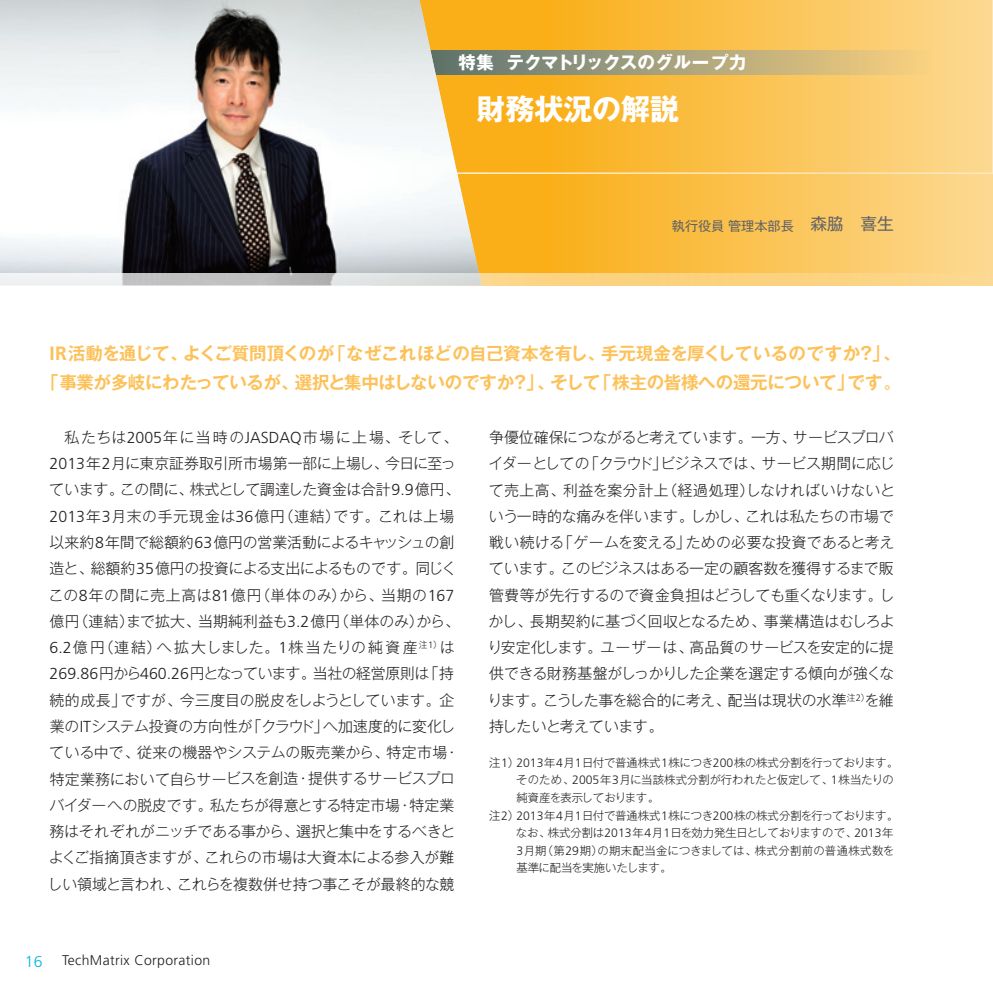
<style>
.page{position:relative;width:993px;height:993px;background:#fff}
.page>*{position:absolute;margin:0;border:0;box-sizing:border-box;transform-origin:0 0}
.t1{font:700 28.88px "Gothic MB101 Pr 5";color:#fff}
.t2{font:700 17.5px/28.9px "Gothic MB101 Pr 5 De";letter-spacing:-.015em;color:#fdc159;text-align:center}
.t3{font:700 17.5px "Gothic MB101 Pr 5";letter-spacing:-.005em;color:#fff}
.t4{font:300 14.88px/26.2px "Gothic MB101 Pr 5";letter-spacing:-.005em;color:#231f20}
.t5{font:300 14px "Frutiger";letter-spacing:.025em;color:#231f20}
.t6{font:13.12px "Gothic MB101 Pr 5";color:#636366}
.t7{font:300 11.38px "Gothic MB101 Pr 5";letter-spacing:-.015em;color:#231f20}
.t8{font:300 11.38px "Gothic MB101 Pr 5";letter-spacing:.03em;color:#231f20}
.s1{font-size:16.62px}
.s2{font-family:"Frutiger";font-size:19.25px}
.s3{font-family:"Frutiger";font-size:15.92px}
.s4{font-family:"Frutiger";font-size:12.25px}
.s5{font-size:15.75px;color:#00b8de}
</style>
<div class="page">
<svg style="left:481px;top:174px;width:511px;height:99px;background:#fac14d"></svg>
<svg style="left:481px;top:0;width:511px;height:174px;background:#fac14f"></svg>
<svg style="left:481px;top:50px;width:449px;height:24px;background:#b3a87c"></svg>
<img style="left:0;top:0;width:481px;height:273px">
<svg style="left:0;top:273px;width:992px;height:12px;background:#e8d4ab"></svg>
<p class="t3" style="left:458px;top:47px;width:289px">特集 テクマトリックスのグループ力</p>
<p class="t1" style="left:476px;top:85px;width:204px">財務状況の解説</p>
<p class="t6" style="left:671px;top:215px;width:223px">執行役員管理本部長 <span class="s1">森脇 喜生</span></p>
<p class="t2" style="left:41px;top:338px;width:861px"><span class="s2">IR</span>活動を通じて、よくご質問頂くのが「なぜこれほどの自己資本を有し、手元現金を厚くしているのですか？」、「事業が多岐にわたっているが、選択と集中はしないのですか？」、そして「株主の皆様への還元について」です。</p>
<p class="t4" style="left:48px;top:422px;width:414px;text-indent:17px">私たちは<span class="s3">2005</span>年に当時の<span class="s3">JASDAQ</span>市場に上場、そして、<span class="s3">2013</span>年<span class="s3">2</span>月に東京証券取引所市場第一部に上場し、今日に至っています。この間に、株式として調達した資金は合計<span class="s3">9.9</span>億円、<span class="s3">2013</span>年<span class="s3">3</span>月末の手元現金は<span class="s3">36</span>億円（連結）です。これは上場以来約<span class="s3">8</span>年間で総額約<span class="s3">63</span>億円の営業活動によるキャッシュの創造と、総額約<span class="s3">35</span>億円の投資による支出によるものです。同じくこの<span class="s3">8</span>年の間に売上高は<span class="s3">81</span>億円（単体のみ）から、当期の<span class="s3">167</span>億円（連結）まで拡大、当期純利益も<span class="s3">3.2</span>億円（単体のみ）から、<span class="s3">6.2</span>億円（連結）へ拡大しました。<span class="s3">1</span>株当たりの純資産<sup>注</sup><sup>1</sup><sup>）</sup>は<span class="s3">269.86</span>円から<span class="s3">460.26</span>円となっています。当社の経営原則は「持続的成長」ですが、今三度目の脱皮をしようとしています。企業の<span class="s3">IT</span>システム投資の方向性が「クラウド」へ加速度的に変化している中で、従来の機器やシステムの販売業から、特定市場・特定業務において自らサービスを創造・提供するサービスプロバイダーへの脱皮です。私たちが得意とする特定市場・特定業務はそれぞれがニッチである事から、選択と集中をするべきとよくご指摘頂きますが、これらの市場は大資本による参入が難しい領域と言われ、これらを複数併せ持つ事こそが最終的な競</p>
<p class="t4" style="left:487px;top:423px;width:409px;text-align:justify">争優位確保につながると考えています。一方、サービスプロバイダーとしての「クラウド」ビジネスでは、サービス期間に応じて売上高、利益を案分計上（経過処理）しなければいけないという一時的な痛みを伴います。しかし、これは私たちの市場で戦い続ける「ゲームを変える」ための必要な投資であると考えています。このビジネスはある一定の顧客数を獲得するまで販管費等が先行するので資金負担はどうしても重くなります。しかし、長期契約に基づく回収となるため、事業構造はむしろより安定化します。ユーザーは、高品質のサービスを安定的に提供できる財務基盤がしっかりした企業を選定する傾向が強くなります。こうした事を総合的に考え、配当は現状の水準<sup>注</sup><sup>2</sup><sup>）</sup>を維持したいと考えています。</p>
<p class="t7" style="left:489px;top:753px;width:411px">注<span class="s4">1</span>）<span class="s4">2013</span>年<span class="s4">4</span>月<span class="s4">1</span>日付で普通株式<span class="s4">1</span>株につき<span class="s4">200</span>株の株式分割を行っております。</p>
<p class="t7" style="left:516px;top:770px;width:379px">そのため、<span class="s4">2005</span>年<span class="s4">3</span>月に当該株式分割が行われたと仮定して、<span class="s4">1</span>株当たりの</p>
<p class="t7" style="left:516px;top:788px;width:144px">純資産を表示しております。</p>
<p class="t7" style="left:489px;top:805px;width:411px">注<span class="s4">2</span>）<span class="s4">2013</span>年<span class="s4">4</span>月<span class="s4">1</span>日付で普通株式<span class="s4">1</span>株につき<span class="s4">200</span>株の株式分割を行っております。</p>
<p class="t7" style="left:515px;top:823px;width:379px">なお、株式分割は<span class="s4">2013</span>年<span class="s4">4</span>月<span class="s4">1</span>日を効力発生日としておりますので、<span class="s4">2013</span>年</p>
<p class="t8" style="left:516px;top:840px;width:379px"><span class="s4">3</span>月期（第<span class="s4">29</span>期）の期末配当金につきましては、株式分割前の普通株式数を</p>
<p class="t7" style="left:516px;top:858px;width:157px">基準に配当を実施いたします。</p>
<p class="t5" style="left:25px;top:952px;width:187px"><span class="s5">16</span> TechMatrix Corporation</p>
</div>
